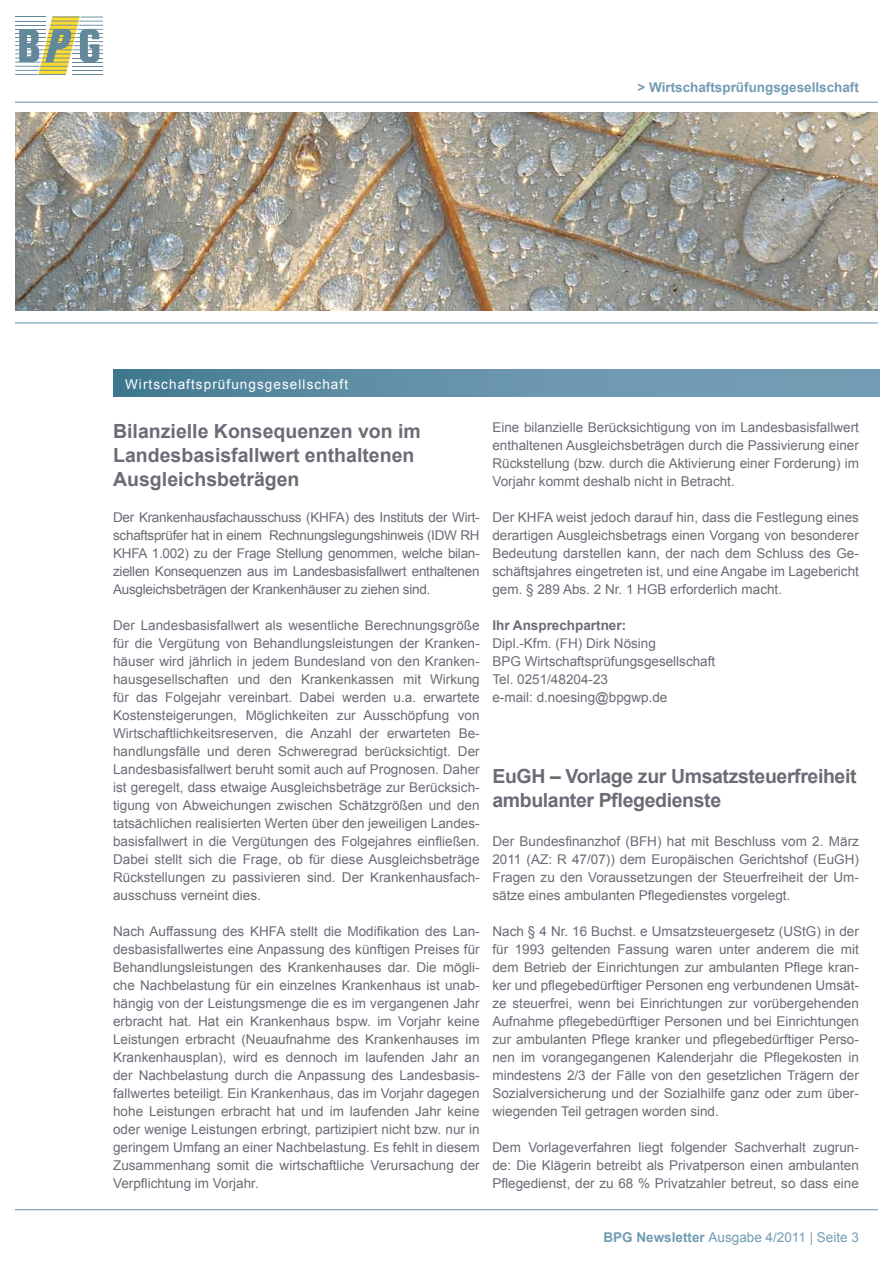
<style>
.page{position:relative;width:893px;height:1263px;background:#fff}
.page>*{position:absolute;margin:0;border:0;box-sizing:border-box;transform-origin:0 0}
.t1{font:700 19.5px/24px "Arial";color:#6c6b76}
.t2{font:700 19.5px/24px "Arial";letter-spacing:-.02em;color:#6c6b76}
.t3{font:13.5px/18px "Arial";color:#6c6b76;text-align:justify}
.t4{font:13.5px "Arial";color:#739cb4}
.t5{font:700 13.5px "Arial";color:#739cb4}
.t6{font:13.5px "Arial";letter-spacing:.08em;color:#fff}
.t7{font:700 13.5px "Arial";color:#6c6b76}
.s1{font-weight:700}
</style>
<div class="page">
<hr style="left:15px;top:1209px;width:863px;height:1px;background:#739cb4">
<svg style="left:15px;top:16px;width:88px;height:59px"></svg>
<hr style="left:15px;top:102px;width:863px;height:1px;background:#739cb4">
<hr style="left:15px;top:322px;width:863px;height:1px;background:#739cb4">
<img style="left:15px;top:112px;width:863px;height:199px">
<div style="left:113px;top:370px;width:766px;height:27px;background:linear-gradient(to right,#4a7f96,#7da3bb)"></div>
<p class="t5" style="left:637px;top:78px;width:223px">&gt; Wirtschaftsprüfungsgesellschaft</p>
<p class="t6" style="left:125px;top:375px;width:224px">Wirtschaftsprüfungsgesellschaft</p>
<h1 class="t1" style="left:113px;top:420px;width:309px">Bilanzielle Konsequenzen von im<br>Landesbasisfallwert enthaltenen<br>Ausgleichsbeträgen</h1>
<p class="t3" style="left:113px;top:508px;width:368px">Der Krankenhausfachausschuss (KHFA) des Instituts der Wirt&shy;schaftsprüfer hat in einem Rechnungslegungshinweis (IDW RH KHFA 1.002) zu der Frage Stellung genommen, welche bilan&shy;ziellen Konsequenzen aus im Landesbasisfallwert enthaltenen Ausgleichsbeträgen der Krankenhäuser zu ziehen sind.</p>
<p class="t3" style="left:113px;top:616px;width:368px">Der Landesbasisfallwert als wesentliche Berechnungsgröße für die Vergütung von Behandlungsleistungen der Kranken&shy;häuser wird jährlich in jedem Bundesland von den Kranken&shy;hausgesellschaften und den Krankenkassen mit Wirkung für das Folgejahr vereinbart. Dabei werden u.a. erwartete Kostensteigerungen, Möglichkeiten zur Ausschöpfung von Wirtschaftlichkeitsreserven, die Anzahl der erwarteten Be&shy;handlungsfälle und deren Schweregrad berücksichtigt. Der Landesbasisfallwert beruht somit auch auf Prognosen. Daher ist geregelt, dass etwaige Ausgleichsbeträge zur Berücksich&shy;tigung von Abweichungen zwischen Schätzgrößen und den tatsächlichen realisierten Werten über den jeweiligen Landes&shy;basisfallwert in die Vergütungen des Folgejahres einfließen.<br>Dabei stellt sich die Frage, ob für diese Ausgleichsbeträge Rückstellungen zu passivieren sind. Der Krankenhausfach&shy;ausschuss verneint dies.</p>
<p class="t3" style="left:113px;top:922px;width:368px">Nach Auffassung des KHFA stellt die Modifikation des Lan&shy;desbasisfallwertes eine Anpassung des künftigen Preises für Behandlungsleistungen des Krankenhauses dar. Die mögli&shy;che Nachbelastung für ein einzelnes Krankenhaus ist unab&shy;hängig von der Leistungsmenge die es im vergangenen Jahr erbracht hat. Hat ein Krankenhaus bspw. im Vorjahr keine Leistungen erbracht (Neuaufnahme des Krankenhauses im Krankenhausplan), wird es dennoch im laufenden Jahr an der Nachbelastung durch die Anpassung des Landesbasis&shy;fallwertes beteiligt. Ein Krankenhaus, das im Vorjahr dagegen hohe Leistungen erbracht hat und im laufenden Jahr keine oder wenige Leistungen erbringt, partizipiert nicht bzw. nur in geringem Umfang an einer Nachbelastung. Es fehlt in diesem Zusammenhang somit die wirtschaftliche Verursachung der Verpflichtung im Vorjahr.</p>
<p class="t3" style="left:492px;top:418px;width:368px">Eine bilanzielle Berücksichtigung von im Landesbasisfallwert enthaltenen Ausgleichsbeträgen durch die Passivierung einer Rückstellung (bzw. durch die Aktivierung einer Forderung) im Vorjahr kommt deshalb nicht in Betracht.</p>
<p class="t3" style="left:492px;top:508px;width:368px">Der KHFA weist jedoch darauf hin, dass die Festlegung eines derartigen Ausgleichsbetrags einen Vorgang von besonderer Bedeutung darstellen kann, der nach dem Schluss des Ge&shy;schäftsjahres eingetreten ist, und eine Angabe im Lagebericht gem. § 289 Abs. 2 Nr. 1 HGB erforderlich macht.</p>
<p class="t7" style="left:492px;top:616px;width:135px">Ihr Ansprechpartner:</p>
<p class="t3" style="left:492px;top:634px;width:224px;text-align:left">Dipl.-Kfm. (FH) Dirk Nösing<br>BPG Wirtschaftsprüfungsgesellschaft<br>Tel. 0251/48204-23<br>e-mail: d.noesing@bpgwp.de</p>
<h1 class="t2" style="left:492px;top:765px;width:366px">EuGH – Vorlage zur Umsatzsteuerfreiheit ambulanter Pflegedienste</h1>
<p class="t3" style="left:492px;top:832px;width:368px">Der Bundesfinanzhof (BFH) hat mit Beschluss vom 2. März 2011 (AZ: R 47/07)) dem Europäischen Gerichtshof (EuGH)<br>Fragen zu den Voraussetzungen der Steuerfreiheit der Um&shy;sätze eines ambulanten Pflegedienstes vorgelegt.</p>
<p class="t3" style="left:492px;top:922px;width:368px">Nach § 4 Nr. 16 Buchst. e Umsatzsteuergesetz (UStG) in der für 1993 geltenden Fassung waren unter anderem die mit dem Betrieb der Einrichtungen zur ambulanten Pflege kran&shy;ker und pflegebedürftiger Personen eng verbundenen Umsät&shy;ze steuerfrei, wenn bei Einrichtungen zur vorübergehenden Aufnahme pflegebedürftiger Personen und bei Einrichtungen zur ambulanten Pflege kranker und pflegebedürftiger Perso&shy;nen im vorangegangenen Kalenderjahr die Pflegekosten in mindestens 2/3 der Fälle von den gesetzlichen Trägern der Sozialversicherung und der Sozialhilfe ganz oder zum über&shy;wiegenden Teil getragen worden sind.</p>
<p class="t3" style="left:492px;top:1138px;width:368px">Dem Vorlageverfahren liegt folgender Sachverhalt zugrun&shy;de: Die Klägerin betreibt als Privatperson einen ambulanten Pflegedienst, der zu 68 % Privatzahler betreut, so dass eine</p>
<p class="t4" style="left:603px;top:1228px;width:257px"><span class="s1">BPG Newsletter</span> Ausgabe 4/2011 | Seite 3</p>
</div>
